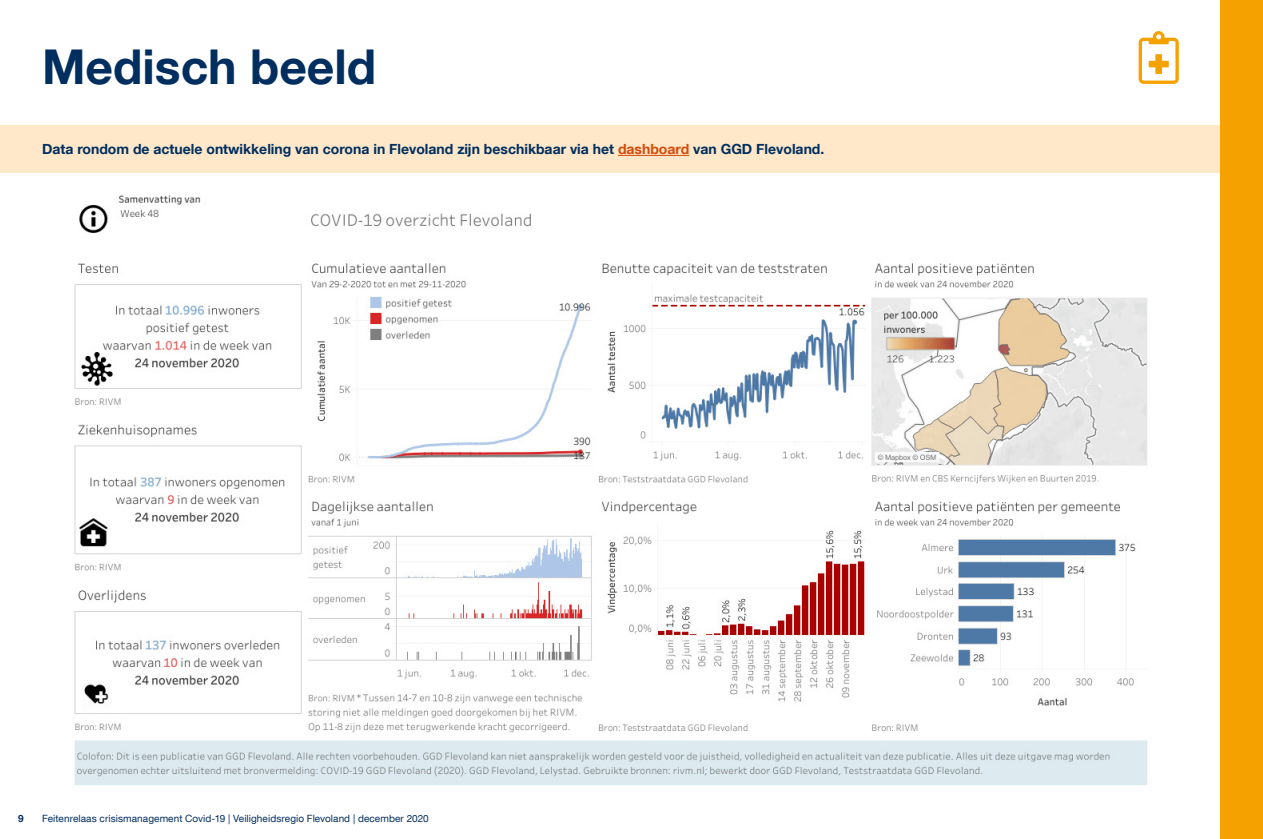
<style>
.page{position:relative;width:1263px;height:839px;background:#fff}
.page>*{position:absolute;margin:0;border:0;box-sizing:border-box;transform-origin:0 0}
.t1{font:700 48px "Helvetica Neue LT Com";color:#002e5f}
.t2{font:700 14px "Helvetica Neue LT Com";color:#002e5f}
.t3{font:10px "Helvetica Neue LT Com";letter-spacing:.005em;color:#002e5f}
.t4{font:700 10px "Helvetica Neue LT Com";color:#002e5f}
.s1{color:#d54b0b}
</style>
<div class="page">
<svg style="left:1139px;top:31px;width:40px;height:53px"></svg>
<div style="left:0;top:126px;width:1263px;height:47px;background:#fee8c9"></div>
<hr style="left:618px;top:155px;width:71px;height:1px;background:#d54b0b">
<img style="left:74px;top:195px;width:1074px;height:591px">
<div style="left:862px;top:186px;width:306px;height:66px;background:#fff"></div>
<div style="left:1221px;top:0;width:42px;height:839px;background:#f5a100"></div>
<p class="t1" style="left:42px;top:36px;width:336px">Medisch beeld</p>
<p class="t2" style="left:42px;top:141px;width:784px">Data rondom de actuele ontwikkeling van corona in Flevoland zijn beschikbaar via het <span class="s1">dashboard</span> van GGD Flevoland.</p>
<p class="t4" style="left:18px;top:812px;width:7px">9</p>
<p class="t3" style="left:42px;top:812px;width:388px">Feitenrelaas crisismanagement Covid-19 | Veiligheidsregio Flevoland | december 2020</p>
</div>
